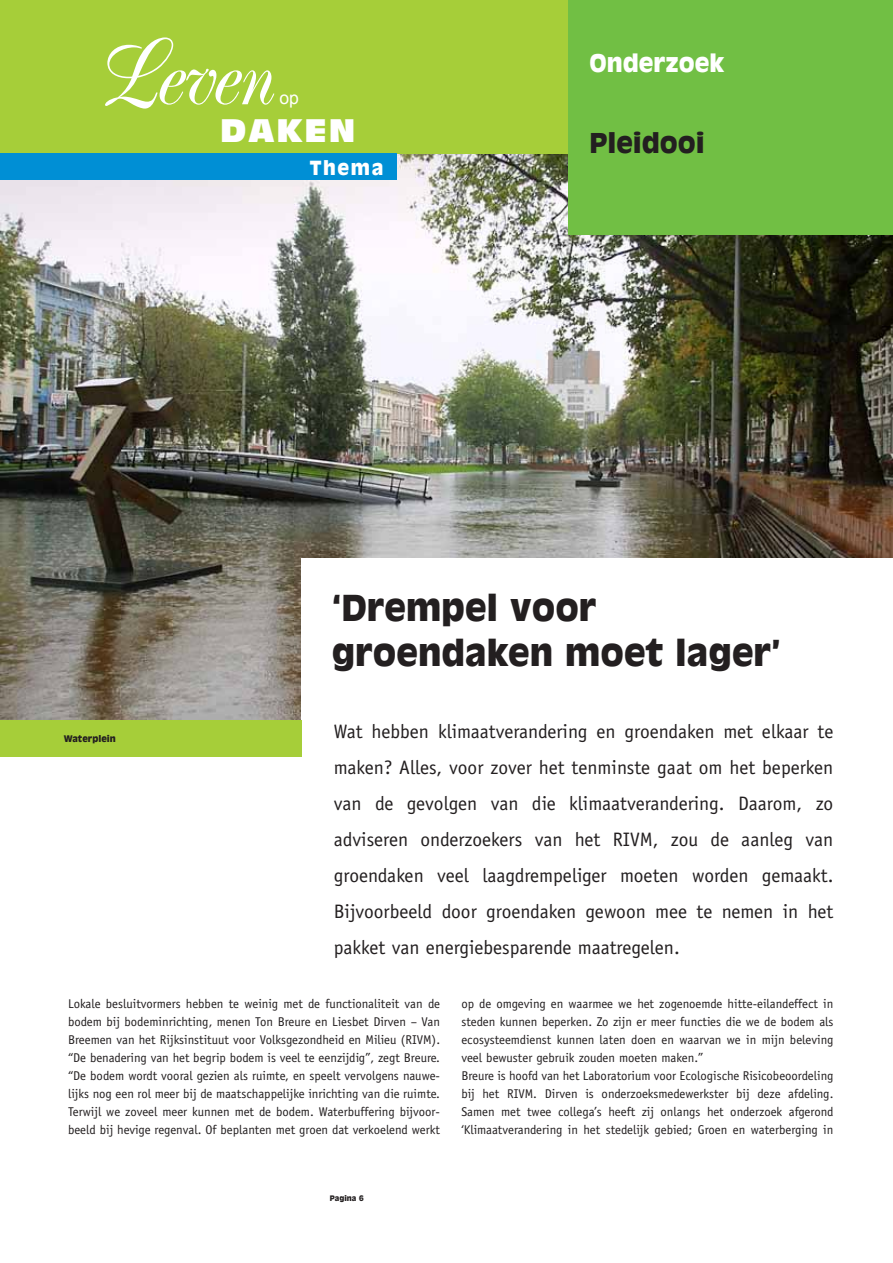
<style>
.page{position:relative;width:893px;height:1263px;background:#fff}
.page>*{position:absolute;margin:0;border:0;box-sizing:border-box;transform-origin:0 0}
.t1{font:81.3px "Poppl Exquisit";letter-spacing:.01em;color:#fff}
.t2{font:900 35.25px/45px "Antique Olive";color:#231f20}
.t3{font:31.95px "Antique Olive Compact";letter-spacing:.05em;color:#fff}
.t4{font:900 27px "Antique Olive";color:#231f20}
.t5{font:900 24px "Antique Olive";color:#fff}
.t6{font:19.5px/36px "Officina Sans";color:#231f20;text-align:justify}
.t7{font:900 19.2px "Antique Olive";letter-spacing:.08em;color:#fff}
.t8{font:17.55px "Arial";color:#fff}
.t9{font:12.75px/18px "Officina Sans";color:#231f20;text-align:justify}
.t10{font:900 9px "Antique Olive";color:#231f20}
.t11{font:900 7.5px "Antique Olive";color:#231f20}
</style>
<div class="page">
<img style="left:0;top:153px;width:893px;height:567px">
<div style="left:0;top:0;width:584px;height:153px;background:#a6ce39"></div>
<div style="left:0;top:153px;width:396px;height:27px;background:#008fd5"></div>
<div style="left:302px;top:558px;width:591px;height:288px;background:#fff"></div>
<div style="left:568px;top:0;width:325px;height:234px;background:#71bf44"></div>
<div style="left:0;top:720px;width:302px;height:36px;background:#a6ce39"></div>
<h1 class="t1" style="left:91px;top:28px;width:181px">Leven</h1>
<h3 class="t3" style="left:220px;top:111px;width:137px">DAKEN</h3>
<h3 class="t8" style="left:279px;top:86px;width:21px">op</h3>
<h3 class="t7" style="left:310px;top:156px;width:75px">Thema</h3>
<h3 class="t5" style="left:589px;top:49px;width:136px">Onderzoek</h3>
<h3 class="t4" style="left:589px;top:127px;width:117px">Pleidooi</h3>
<p class="t10" style="left:64px;top:733px;width:54px">Waterplein</p>
<h2 class="t2" style="left:332px;top:585px;width:451px">‘Drempel voor groendaken moet lager’</h2>
<p class="t6" style="left:334px;top:713px;width:501px">Wat hebben klimaatverandering en groendaken met elkaar te maken? Alles, voor zover het tenminste gaat om het beperken van de gevolgen van die klimaatverandering. Daarom, zo adviseren onderzoekers van het RIVM, zou de aanleg van groendaken veel laagdrempeliger moeten worden gemaakt.<br>Bijvoorbeeld door groendaken gewoon mee te nemen in het pakket van energiebesparende maatregelen.</p>
<p class="t9" style="left:68px;top:995px;width:374px">Lokale besluitvormers hebben te weinig met de functionaliteit van de bodem bij bodeminrichting, menen Ton Breure en Liesbet Dirven – Van Breemen van het Rijksinstituut voor Volksgezondheid en Milieu (RIVM). “De benadering van het begrip bodem is veel te eenzijdig”, zegt Breure. “De bodem wordt vooral gezien als ruimte, en speelt vervolgens nauwe&shy;lijks nog een rol meer bij de maatschappelijke inrichting van die ruimte.<br>Terwijl we zoveel meer kunnen met de bodem. Waterbuffering bijvoor&shy;beeld bij hevige regenval. Of beplanten met groen dat verkoelend werkt</p>
<p class="t9" style="left:461px;top:995px;width:374px;text-align:left">op de omgeving en waarmee we het zogenoemde hitte-eilandeffect in steden kunnen beperken. Zo zijn er meer functies die we de bodem als ecosysteemdienst kunnen laten doen en waarvan we in mijn beleving veel bewuster gebruik zouden moeten maken.”<br>Breure is hoofd van het Laboratorium voor Ecologische Risicobeoordeling bij het RIVM. Dirven is onderzoeksmedewerkster bij deze afdeling.<br>Samen met twee collega’s heeft zij onlangs het onderzoek afgerond ‘Klimaatverandering in het stedelijk gebied; Groen en waterberging in</p>
<p class="t11" style="left:330px;top:1194px;width:35px">Pagina 6</p>
</div>
